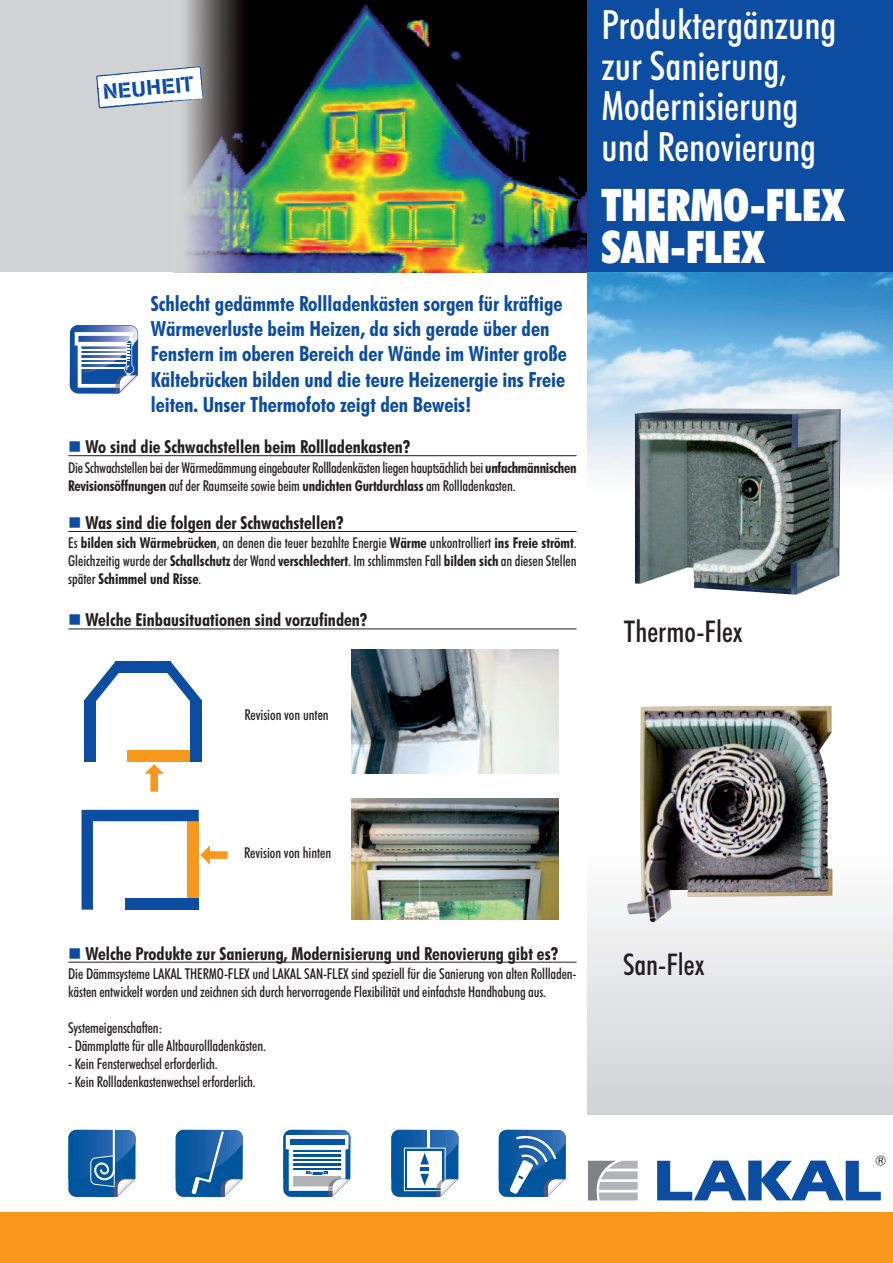
<style>
.page{position:relative;width:893px;height:1263px;background:#fff}
.page>*{position:absolute;margin:0;border:0;box-sizing:border-box;transform-origin:0 0}
.t1{font:900 condensed 45px/42px "Futura BT";color:#fff}
.t2{font:500 condensed 40.5px/40.5px "Futura BT";color:#fff}
.t3{font:500 condensed 30px "Futura BT";color:#231f20}
.t4{font:700 condensed 21px/25.2px "Futura BT";color:#0d4da1}
.t5{font:21px "AG Book Stencil";color:#0d4da1}
.t6{font:700 condensed 18px "Futura BT";color:#231f20}
.t7{font:500 condensed 15px/18px "Futura BT";letter-spacing:-.01em;color:#231f20}
.s1{font-weight:700}
</style>
<div class="page">
<div style="left:0;top:0;width:893px;height:272px;background:#d1d2d4"></div>
<img style="left:185px;top:0;width:402px;height:272px">
<div style="left:0;top:1212px;width:893px;height:51px;background:#f7981d"></div>
<svg style="left:70px;top:325px;width:68px;height:68px"></svg>
<svg style="left:657px;top:1155px;width:228px;height:45px"></svg>
<svg style="left:588px;top:1161px;width:50px;height:39px"></svg>
<div style="left:587px;top:850px;width:306px;height:264px;background:linear-gradient(to bottom,#fefefe,#d1d2d4)"></div>
<img style="left:587px;top:272px;width:306px;height:218px">
<hr style="left:68px;top:455px;width:509px;height:1px;background:#231f20">
<hr style="left:68px;top:531px;width:509px;height:1px;background:#231f20">
<hr style="left:68px;top:628px;width:509px;height:1px;background:#231f20">
<hr style="left:68px;top:962px;width:509px;height:1px;background:#231f20">
<div style="left:587px;top:0;width:306px;height:272px;background:#0d4da1"></div>
<svg style="left:145px;top:764px;width:19px;height:27px"></svg>
<div style="left:127px;top:750px;width:66px;height:11px;background:#f7981d"></div>
<div style="left:191px;top:701px;width:11px;height:61px;background:#0d4da1"></div>
<svg style="left:84px;top:662px;width:35px;height:44px"></svg>
<svg style="left:167px;top:662px;width:35px;height:45px"></svg>
<div style="left:84px;top:700px;width:11px;height:62px;background:#0d4da1"></div>
<div style="left:115px;top:662px;width:56px;height:11px;background:#0d4da1"></div>
<svg style="left:82px;top:810px;width:146px;height:100px"></svg>
<img style="left:352px;top:798px;width:207px;height:121px">
<img style="left:351px;top:650px;width:208px;height:123px">
<img style="left:627px;top:706px;width:205px;height:216px">
<img style="left:635px;top:408px;width:206px;height:187px">
<svg style="left:96px;top:66px;width:107px;height:42px"></svg>
<svg style="left:68px;top:1130px;width:68px;height:67px;background:#3172af"></svg>
<svg style="left:176px;top:1130px;width:67px;height:67px;background:#2d6fae"></svg>
<svg style="left:283px;top:1130px;width:67px;height:67px"></svg>
<svg style="left:391px;top:1130px;width:67px;height:67px"></svg>
<svg style="left:499px;top:1130px;width:67px;height:67px;background:#3f7bb5"></svg>
<h3 class="t5" style="left:102px;top:84px;width:92px;rotate:-5deg">NEUHEIT</h3>
<p class="t4" style="left:151px;top:291px;width:418px">Schlecht gedämmte Rollladenkästen sorgen für kräftige Wärmeverluste beim Heizen, da sich gerade über den Fenstern im oberen Bereich der Wände im Winter große Kältebrücken bilden und die teure Heizenergie ins Freie leiten. Unser Thermofoto zeigt den Beweis!</p>
<p class="t6" style="left:86px;top:436px;width:327px">Wo sind die Schwachstellen beim Rollladenkasten?</p>
<p class="t7" style="left:68px;top:458px;width:510px">DieSchwachstellenbeiderWärmedämmungeingebauter Rollladenkästenliegenhauptsächlichbei <span class="s1">unfachmännischen<br>Revisionsöffnungen</span> auf der Raumseite sowie beim <span class="s1">undichten Gurtdurchlass</span> am Rollladenkasten.</p>
<p class="t6" style="left:86px;top:512px;width:260px">Was sind die folgen der Schwachstellen?</p>
<p class="t7" style="left:68px;top:534px;width:510px;text-align:justify">Es <span class="s1">bilden sich Wärmebrücken</span>, an denen die teuer bezahlte Energie <span class="s1">Wärme</span> unkontrolliert <span class="s1">ins Freie strömt</span>.<br>Gleichzeitig wurde der <span class="s1">Schallschutz</span> der Wand <span class="s1">verschlechtert</span>. Im schlimmsten Fall <span class="s1">bilden sich</span> an diesen Stellen später <span class="s1">Schimmel und Risse</span>.</p>
<p class="t6" style="left:86px;top:610px;width:284px">Welche Einbausituationen sind vorzufinden?</p>
<h2 class="t2" style="left:602px;top:5px;width:236px">Produktergänzung zur Sanierung,<br>Modernisierung und Renovierung</h2>
<h1 class="t1" style="left:602px;top:184px;width:245px">THERMO-FLEX<br>SAN-FLEX</h1>
<h3 class="t3" style="left:624px;top:614px;width:120px">Thermo-Flex</h3>
<p class="t7" style="left:245px;top:706px;width:86px">Revision von unten</p>
<p class="t7" style="left:244px;top:844px;width:89px">Revision von hinten</p>
<p class="t6" style="left:86px;top:943px;width:474px">Welche Produkte zur Sanierung, Modernisierung und Renovierung gibt es?</p>
<p class="t7" style="left:68px;top:965px;width:510px">Die Dämmsysteme LAKAL THERMO-FLEX und LAKAL SAN-FLEX sind speziell für die Sanierung von alten Rollladen&shy;kästen entwickelt worden und zeichnen sich durch hervorragende Flexibilität und einfachste Handhabung aus.</p>
<p class="t7" style="left:68px;top:1019px;width:96px">Systemeigenschaften:</p>
<p class="t7" style="left:68px;top:1037px;width:199px">- Dämmplatte für alle Altbaurollladenkästen.</p>
<p class="t7" style="left:68px;top:1055px;width:151px">- Kein Fensterwechsel erforderlich.</p>
<p class="t7" style="left:68px;top:1073px;width:189px">- Kein Rollladenkastenwechsel erforderlich.</p>
<h3 class="t3" style="left:623px;top:947px;width:83px">San-Flex</h3>
</div>
